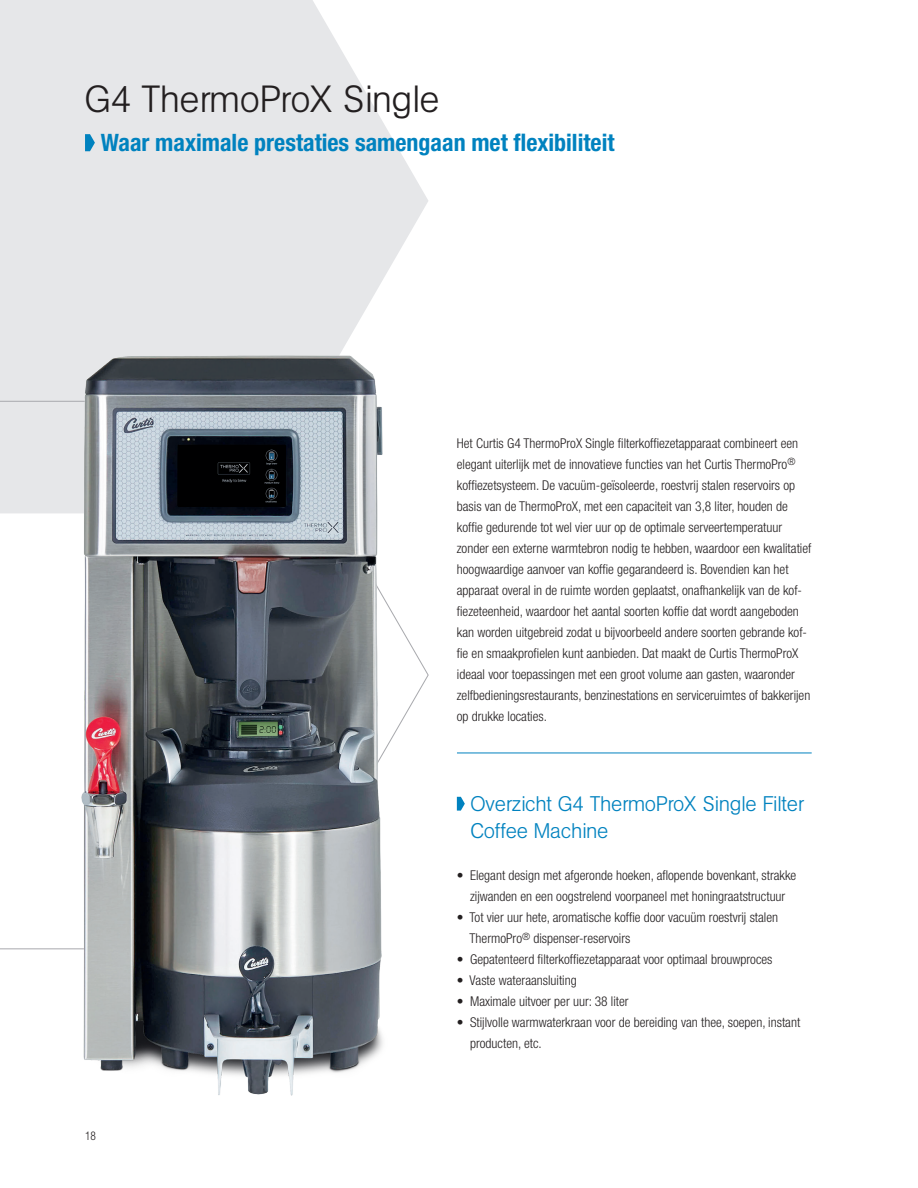
<style>
.page{position:relative;width:918px;height:1188px;background:#fff}
.page>*{position:absolute;margin:0;border:0;box-sizing:border-box;transform-origin:0 0}
.t1{font:300 37.5px "Agb CURTIS";color:#231f20}
.t2{font:700 condensed 24px "Helvetica Neue LT Std";color:#0082bf}
.t3{font:300 21px/27px "Agb CURTIS";color:#0082bf}
.t4{font:300 condensed 13.5px/21px "Helvetica Neue LT Std";color:#231f20}
.t5{font:300 condensed 12px "Helvetica Neue LT Std";color:#231f20;scale:.95 1}
</style>
<div class="page">
<svg style="left:0;top:0;width:428px;height:400px;background:#e8e9eb"></svg>
<svg style="left:0;top:400px;width:48px;height:549px"></svg>
<svg style="left:85px;top:134px;width:10px;height:17px"></svg>
<svg style="left:457px;top:797px;width:8px;height:14px"></svg>
<hr style="left:457px;top:753px;width:355px;height:1px;background:#0082bf">
<img style="left:48px;top:324px;width:381px;height:772px">
<h1 class="t1" style="left:85px;top:77px;width:356px">G4 ThermoProX Single</h1>
<h2 class="t2" style="left:101px;top:128px;width:515px">Waar maximale prestaties samengaan met flexibiliteit</h2>
<p class="t4" style="left:457px;top:432px;width:356px">Het Curtis G4 ThermoProX Single filterkoffiezetapparaat combineert een elegant uiterlijk met de innovatieve functies van het Curtis ThermoPro<sup>® </sup>koffiezetsysteem. De vacuüm-geïsoleerde, roestvrij stalen reservoirs op basis van de ThermoProX, met een capaciteit van 3,8 liter, houden de koffie gedurende tot wel vier uur op de optimale serveertemperatuur zonder een externe warmtebron nodig te hebben, waardoor een kwalitatief hoogwaardige aanvoer van koffie gegarandeerd is. Bovendien kan het apparaat overal in de ruimte worden geplaatst, onafhankelijk van de kof&shy;fiezeteenheid, waardoor het aantal soorten koffie dat wordt aangeboden kan worden uitgebreid zodat u bijvoorbeeld andere soorten gebrande kof&shy;fie en smaakprofielen kunt aanbieden. Dat maakt de Curtis ThermoProX ideaal voor toepassingen met een groot volume aan gasten, waaronder zelfbedieningsrestaurants, benzinestations en serviceruimtes of bakkerijen op drukke locaties.</p>
<p class="t5" style="left:85px;top:1129px;width:13px">18</p>
<h3 class="t3" style="left:471px;top:790px;width:335px">Overzicht G4 ThermoProX Single Filter<br>Coffee Machine</h3>
<p class="t4" style="left:457px;top:865px;width:341px;text-align:center">• Elegant design met afgeronde hoeken, aflopende bovenkant, strakke zijwanden en een oogstrelend voorpaneel met honingraatstructuur</p>
<p class="t4" style="left:470px;top:907px;width:310px;text-indent:-13px">• Tot vier uur hete, aromatische koffie door vacuüm roestvrij stalen<br>ThermoPro<sup>®</sup> dispenser-reservoirs</p>
<p class="t4" style="left:457px;top:949px;width:317px">• Gepatenteerd filterkoffiezetapparaat voor optimaal brouwproces</p>
<p class="t4" style="left:457px;top:970px;width:121px">• Vaste wateraansluiting</p>
<p class="t4" style="left:457px;top:991px;width:173px">• Maximale uitvoer per uur: 38 liter</p>
<p class="t4" style="left:470px;top:1012px;width:332px;text-indent:-13px">• Stijlvolle warmwaterkraan voor de bereiding van thee, soepen, instant producten, etc.</p>
</div>
